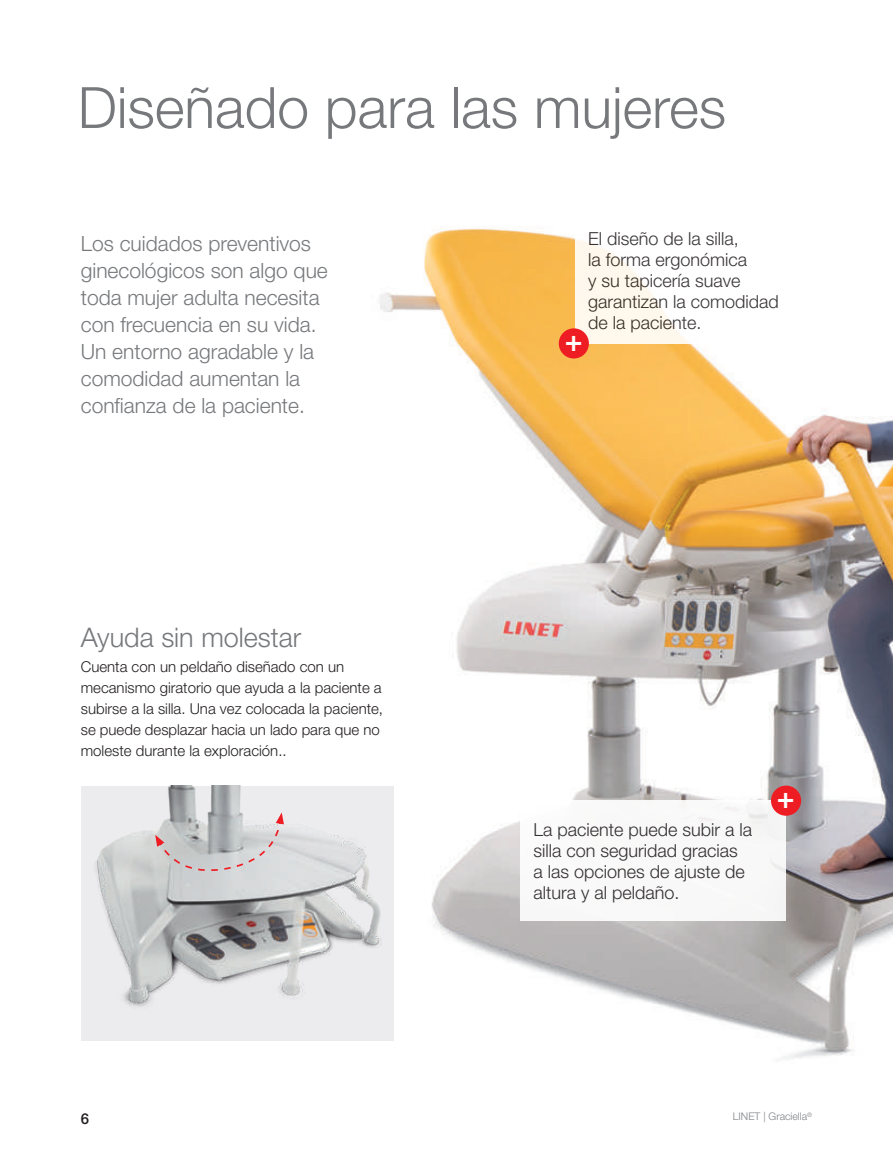
<style>
.page{position:relative;width:893px;height:1149px;background:#fff}
.page>*{position:absolute;margin:0;border:0;box-sizing:border-box;transform-origin:0 0}
.t1{font:300 57px "Helvetica Neue LT Pro";color:#76787b}
.t2{font:500 29.7px "Helvetica Neue LT Pro";color:#fff}
.t3{font:300 27px "Helvetica Neue LT Pro";color:#76787b}
.t4{font:300 21px/27px "Helvetica Neue LT Pro";color:#76787b}
.t5{font:300 18px/21px "Helvetica Neue LT Pro";color:#231f20}
.t6{font:300 15px/21px "Helvetica Neue LT Pro";color:#231f20}
.t7{font:500 15px "Helvetica Neue LT Pro";color:#231f20}
.t8{font:300 10.5px "Helvetica Neue LT Pro";color:#808285}
</style>
<div class="page">
<img style="left:330px;top:227px;width:563px;height:832px">
<div style="left:521px;top:800px;width:265px;height:121px;background:#f9f8f8"></div>
<div style="left:771px;top:785px;width:30px;height:30px;background:#ee1d23;border-radius:50%"></div>
<div style="left:575px;top:218px;width:217px;height:125px;background:linear-gradient(to right,#fef9f1,#fff)"></div>
<div style="left:559px;top:328px;width:30px;height:30px;background:#ee1d23;border-radius:50%"></div>
<img style="left:81px;top:785px;width:312px;height:255px">
<svg style="left:155px;top:812px;width:129px;height:60px;background:#c9c6c7"></svg>
<h1 class="t1" style="left:78px;top:73px;width:650px">Diseñado para las mujeres</h1>
<h3 class="t4" style="left:81px;top:230px;width:249px">Los cuidados preventivos ginecológicos son algo que toda mujer adulta necesita con frecuencia en su vida.<br>Un entorno agradable y la comodidad aumentan la confianza de la paciente.</h3>
<h3 class="t3" style="left:81px;top:620px;width:222px">Ayuda sin molestar</h3>
<p class="t6" style="left:81px;top:656px;width:304px">Cuenta con un peldaño diseñado con un mecanismo giratorio que ayuda a la paciente a subirse a la silla. Una vez colocada la paciente, se puede desplazar hacia un lado para que no moleste durante la exploración..</p>
<p class="t5" style="left:588px;top:228px;width:192px">El diseño de la silla,<br>la forma ergonómica<br>y su tapicería suave garantizan la comodidad de la paciente.</p>
<h2 class="t2" style="left:565px;top:322px;width:19px">+</h2>
<p class="t5" style="left:533px;top:818px;width:220px">La paciente puede subir a la silla con seguridad gracias<br>a las opciones de ajuste de altura y al peldaño.</p>
<h2 class="t2" style="left:777px;top:779px;width:19px">+</h2>
<p class="t7" style="left:81px;top:1108px;width:10px">6</p>
<p class="t8" style="left:733px;top:1109px;width:81px">LINET | Graciella<sup>®</sup></p>
</div>
